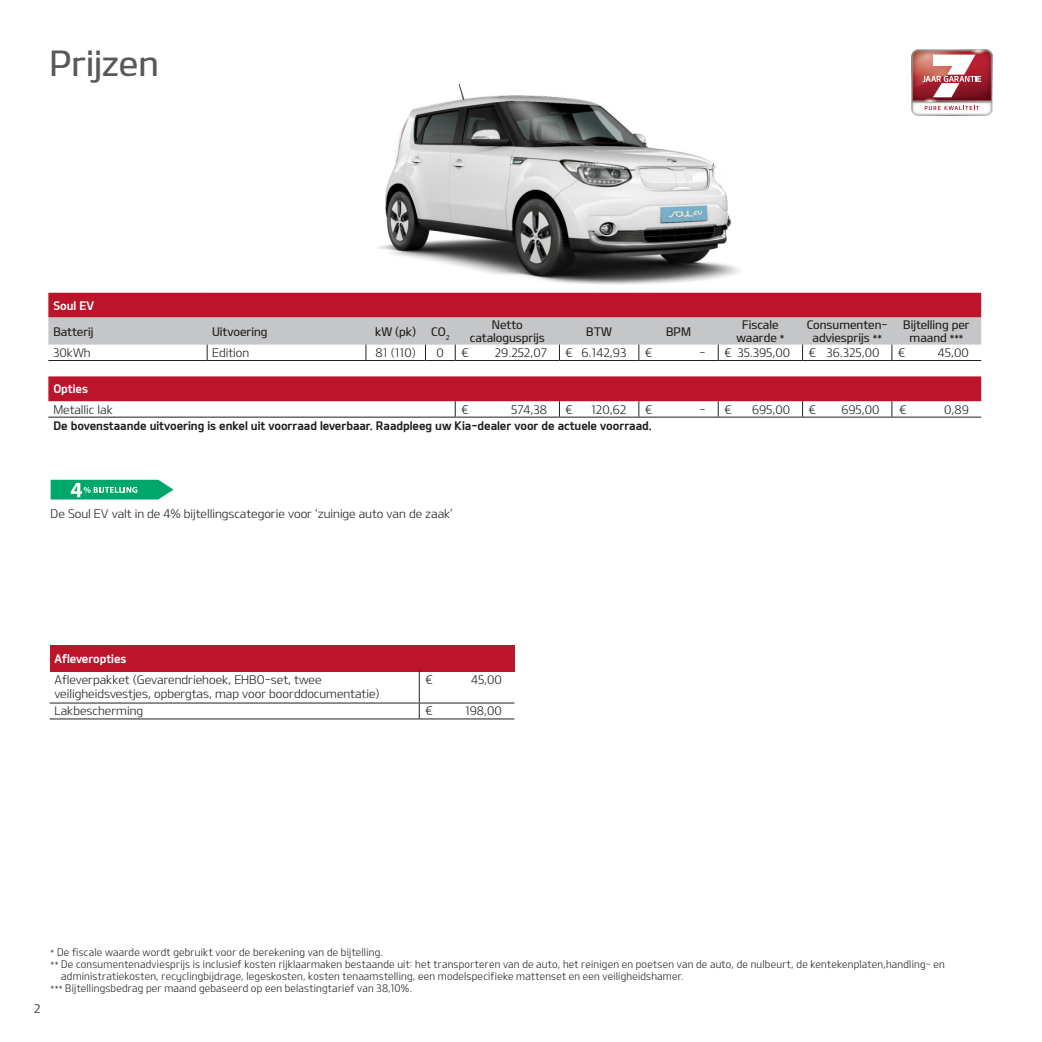
<style>
.page{position:relative;width:1042px;height:1042px;background:#fff}
.page>*{position:absolute;margin:0;border:0;box-sizing:border-box;transform-origin:0 0}
.t1{font:35px "KIAOTFM";letter-spacing:-.01em;color:#57585a}
.t2{font:12.25px "KIAOTFM";color:#57585a}
.t3{font:11.9px/14.3px "KIAOTFL";letter-spacing:-.005em;color:#231f20}
.t4{font:11.9px/13.1px "KIAOTFM";letter-spacing:-.005em;color:#231f20;text-align:center}
.t5{font:11.9px "KIAOTFB";letter-spacing:-.005em;color:#231f20}
.t6{font:11.9px "KIAOTFB";letter-spacing:-.005em;color:#fff}
.t7{font:10.5px "KIAOTFL";letter-spacing:.025em;color:#231f20;scale:.92 1}
</style>
<div class="page">
<img style="left:911px;top:50px;width:81px;height:65px">
<svg style="left:922px;top:55px;width:59px;height:42px"></svg>
<svg style="left:924px;top:106px;width:55px;height:4px"></svg>
<img style="left:333px;top:83px;width:414px;height:210px">
<svg style="left:51px;top:480px;width:122px;height:19px;background:#28b481"></svg>
<div style="left:50px;top:645px;width:464px;height:26px;background:#bc142a"></div>
<hr style="left:50px;top:702px;width:369px;height:1px;background:#231f20">
<hr style="left:419px;top:702px;width:95px;height:1px;background:#231f20">
<hr style="left:50px;top:718px;width:369px;height:1px;background:#231f20">
<hr style="left:419px;top:718px;width:95px;height:1px;background:#231f20">
<hr style="left:419px;top:671px;width:1px;height:31px;background:#231f20">
<svg style="left:419px;top:703px;width:1px;height:15px"></svg>
<svg style="left:48px;top:293px;width:933px;height:108px;fill:#bc142a"></svg>
<svg style="left:559px;top:401px;width:1px;height:16px"></svg>
<svg style="left:638px;top:401px;width:1px;height:16px"></svg>
<svg style="left:718px;top:401px;width:1px;height:16px"></svg>
<svg style="left:802px;top:401px;width:1px;height:16px"></svg>
<hr style="left:48px;top:360px;width:159px;height:1px;background:#231f20">
<hr style="left:207px;top:360px;width:159px;height:1px;background:#231f20">
<hr style="left:425px;top:360px;width:30px;height:1px;background:#231f20">
<hr style="left:455px;top:360px;width:104px;height:1px;background:#231f20">
<hr style="left:559px;top:360px;width:80px;height:1px;background:#231f20">
<hr style="left:639px;top:360px;width:79px;height:1px;background:#231f20">
<hr style="left:718px;top:360px;width:84px;height:1px;background:#231f20">
<hr style="left:892px;top:360px;width:89px;height:1px;background:#231f20">
<hr style="left:366px;top:360px;width:59px;height:1px;background:#231f20">
<svg style="left:455px;top:401px;width:1px;height:16px"></svg>
<svg style="left:891px;top:401px;width:1px;height:16px"></svg>
<svg style="left:48px;top:317px;width:933px;height:43px"></svg>
<hr style="left:802px;top:360px;width:90px;height:1px;background:#231f20">
<hr style="left:48px;top:417px;width:159px;height:1px;background:#231f20">
<hr style="left:207px;top:417px;width:159px;height:1px;background:#231f20">
<hr style="left:366px;top:417px;width:59px;height:1px;background:#231f20">
<hr style="left:425px;top:417px;width:30px;height:1px;background:#231f20">
<hr style="left:455px;top:417px;width:104px;height:1px;background:#231f20">
<hr style="left:559px;top:417px;width:80px;height:1px;background:#231f20">
<hr style="left:639px;top:417px;width:79px;height:1px;background:#231f20">
<hr style="left:718px;top:417px;width:84px;height:1px;background:#231f20">
<hr style="left:802px;top:417px;width:90px;height:1px;background:#231f20">
<hr style="left:892px;top:417px;width:89px;height:1px;background:#231f20">
<h1 class="t1" style="left:50px;top:41px;width:111px">Prijzen</h1>
<p class="t6" style="left:53px;top:298px;width:42px">Soul EV</p>
<p class="t4" style="left:53px;top:324px;width:42px">Batterij</p>
<p class="t4" style="left:212px;top:324px;width:57px">Uitvoering</p>
<p class="t4" style="left:375px;top:324px;width:42px">kW (pk)</p>
<p class="t4" style="left:431px;top:324px;width:20px">CO<sub>2</sub></p>
<p class="t4" style="left:470px;top:318px;width:76px">Netto catalogusprijs</p>
<p class="t4" style="left:586px;top:324px;width:27px">BTW</p>
<p class="t4" style="left:666px;top:324px;width:26px">BPM</p>
<p class="t4" style="left:736px;top:318px;width:50px">Fiscale waarde *</p>
<p class="t4" style="left:807px;top:318px;width:82px">Consumenten&shy;adviesprijs **</p>
<p class="t4" style="left:903px;top:318px;width:68px">Bijtelling per maand ***</p>
<p class="t3" style="left:53px;top:345px;width:39px">30kWh</p>
<p class="t3" style="left:212px;top:345px;width:39px">Edition</p>
<p class="t3" style="left:375px;top:345px;width:42px">81 (110)</p>
<p class="t3" style="left:437px;top:345px;width:9px">0</p>
<p class="t3" style="left:462px;top:345px;width:8px">€</p>
<p class="t3" style="left:495px;top:345px;width:54px">29.252,07</p>
<p class="t3" style="left:566px;top:345px;width:62px">€ 6.142,93</p>
<p class="t3" style="left:645px;top:345px;width:8px">€</p>
<p class="t3" style="left:699px;top:345px;width:92px">- € 35.395,00</p>
<p class="t3" style="left:809px;top:345px;width:72px">€ 36.325,00</p>
<p class="t3" style="left:898px;top:345px;width:8px">€</p>
<p class="t3" style="left:938px;top:345px;width:32px">45,00</p>
<p class="t6" style="left:53px;top:381px;width:36px">Opties</p>
<p class="t3" style="left:53px;top:402px;width:61px">Metallic lak</p>
<p class="t3" style="left:462px;top:402px;width:8px">€</p>
<p class="t3" style="left:511px;top:402px;width:37px">574,38</p>
<p class="t3" style="left:566px;top:402px;width:8px">€</p>
<p class="t3" style="left:591px;top:402px;width:37px">120,62</p>
<p class="t3" style="left:645px;top:402px;width:8px">€</p>
<p class="t3" style="left:699px;top:402px;width:33px">- €</p>
<p class="t3" style="left:752px;top:402px;width:40px">695,00</p>
<p class="t3" style="left:809px;top:402px;width:8px">€</p>
<p class="t3" style="left:841px;top:402px;width:40px">695,00</p>
<p class="t3" style="left:900px;top:402px;width:8px">€</p>
<p class="t3" style="left:944px;top:402px;width:26px">0,89</p>
<p class="t5" style="left:53px;top:418px;width:600px">De bovenstaande uitvoering is enkel uit voorraad leverbaar. Raadpleeg uw Kia-dealer voor de actuele voorraad.</p>
<p class="t3" style="left:51px;top:505px;width:404px">De Soul EV valt in de 4% bijtellingscategorie voor ‘zuinige auto van de zaak’</p>
<p class="t6" style="left:55px;top:651px;width:73px">Afleveropties</p>
<p class="t3" style="left:55px;top:672px;width:326px">Afleverpakket (Gevarendriehoek, EHBO-set, twee veiligheidsvestjes, opbergtas, map voor boorddocumentatie)</p>
<p class="t3" style="left:426px;top:672px;width:8px">€</p>
<p class="t3" style="left:471px;top:672px;width:32px">45,00</p>
<p class="t3" style="left:55px;top:703px;width:90px">Lakbescherming</p>
<p class="t3" style="left:426px;top:703px;width:8px">€</p>
<p class="t3" style="left:465px;top:703px;width:38px">198,00</p>
<p class="t2" style="left:34px;top:1000px;width:8px">2</p>
<p class="t7" style="left:51px;top:945px;width:363px">* De fiscale waarde wordt gebruikt voor de berekening van de bijtelling.</p>
<p class="t7" style="left:51px;top:957px;width:973px">** De consumentenadviesprijs is inclusief kosten rijklaarmaken bestaande uit: het transporteren van de auto, het reinigen en poetsen van de auto, de nulbeurt, de kentekenplaten,handling- en</p>
<p class="t7" style="left:61px;top:969px;width:678px">administratiekosten, recyclingbijdrage, legeskosten, kosten tenaamstelling, een modelspecifieke mattenset en een veiligheidshamer.</p>
<p class="t7" style="left:51px;top:982px;width:394px">*** Bijtellingsbedrag per maand gebaseerd op een belastingtarief van 38,10%.</p>
</div>
